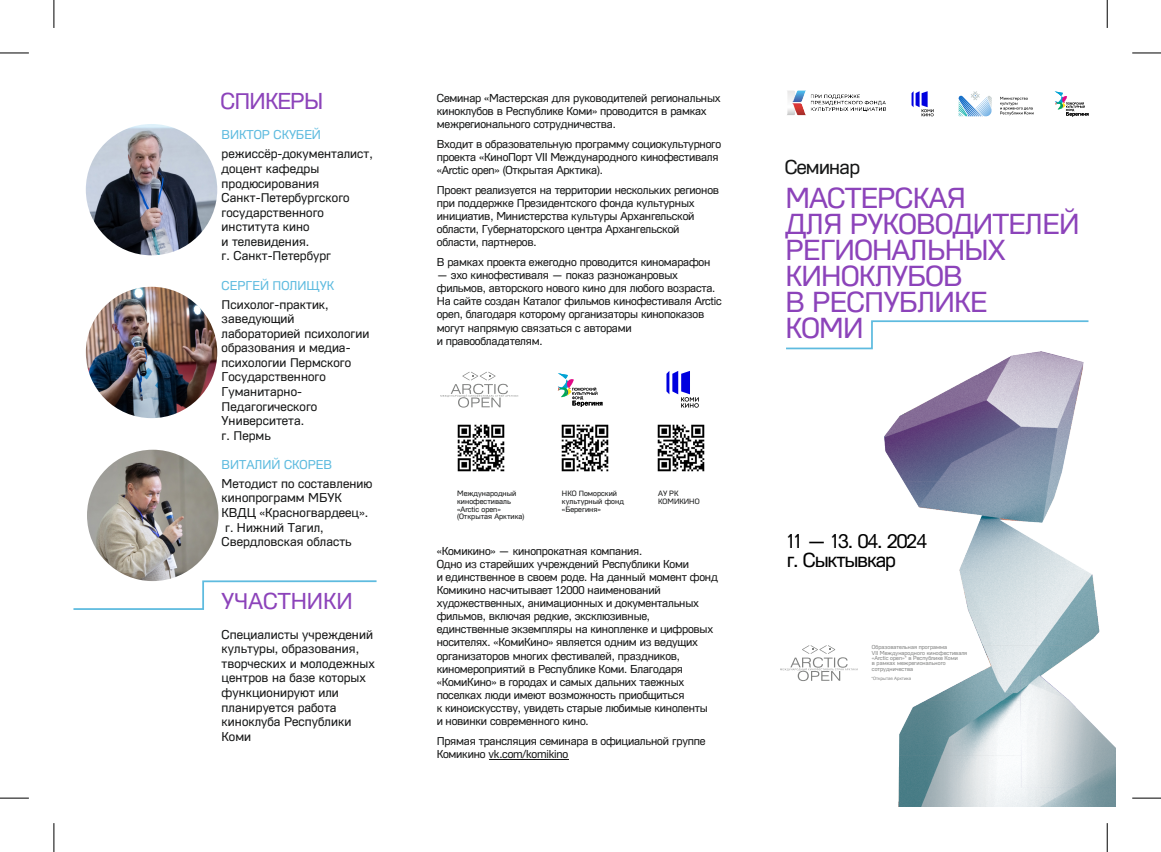
<style>
.page{position:relative;width:1161px;height:852px;background:#fff}
.page>*{position:absolute;margin:0;border:0;box-sizing:border-box;transform-origin:0 0}
.t1{font:28.25px/26px "Grammatika";letter-spacing:-.025em;color:#8c43ba}
.t2{font:22.5px "Grammatika";color:#8c43ba}
.t3{font:22.5px "Grammatika";letter-spacing:-.04em;color:#8c43ba}
.t4{font:19.75px/18.9px "Grammatika";letter-spacing:-.06em;color:#000}
.t5{font:19.62px "Grammatika";letter-spacing:-.04em;color:#151616}
.t6{font:12.5px/14.6px "Grammatika";color:#151616}
.t7{font:12.5px "Grammatika";color:#5ebbdf}
.t8{font:11.25px/13.1px "Grammatika";letter-spacing:-.02em;color:#151616}
.t9{font:7.5px/7.6px "Grammatika";color:#151616}
.t10{font:5.62px/5.4px "Grammatika";color:#818281}
.t11{font:4.5px "Grammatika";color:#818281}
</style>
<div class="page">
<img style="left:884px;top:352px;width:231px;height:455px">
<svg style="left:780px;top:645px;width:77px;height:36px"></svg>
<svg style="left:786px;top:320px;width:303px;height:30px"></svg>
<svg style="left:73px;top:579px;width:304px;height:31px"></svg>
<svg style="left:1054px;top:91px;width:34px;height:26px"></svg>
<img style="left:787px;top:90px;width:99px;height:26px">
<svg style="left:911px;top:91px;width:22px;height:25px"></svg>
<svg style="left:958px;top:91px;width:33px;height:25px"></svg>
<svg style="left:1000px;top:97px;width:33px;height:18px"></svg>
<hr style="left:488px;top:759px;width:80px;height:1px;background:#151616">
<img style="left:657px;top:424px;width:48px;height:48px">
<img style="left:561px;top:424px;width:48px;height:48px">
<img style="left:86px;top:287px;width:131px;height:131px;border-radius:50%">
<img style="left:86px;top:124px;width:131px;height:131px;border-radius:50%">
<img style="left:87px;top:450px;width:131px;height:131px;border-radius:50%">
<svg style="left:440px;top:372px;width:78px;height:36px"></svg>
<svg style="left:557px;top:373px;width:45px;height:34px"></svg>
<svg style="left:666px;top:371px;width:32px;height:37px"></svg>
<img style="left:457px;top:424px;width:48px;height:48px">
<svg style="left:0;top:798px;width:29px;height:1px"></svg>
<svg style="left:54px;top:823px;width:1px;height:29px"></svg>
<svg style="left:0;top:53px;width:29px;height:1px"></svg>
<svg style="left:54px;top:0;width:1px;height:28px"></svg>
<svg style="left:1132px;top:53px;width:28px;height:1px"></svg>
<svg style="left:1106px;top:0;width:1px;height:28px"></svg>
<svg style="left:1132px;top:798px;width:28px;height:1px"></svg>
<svg style="left:1106px;top:823px;width:1px;height:29px"></svg>
<h2 class="t3" style="left:220px;top:93px;width:104px">СПИКЕРЫ</h2>
<p class="t7" style="left:221px;top:131px;width:101px">ВИКТОР СКУБЕЙ</p>
<p class="t6" style="left:221px;top:148px;width:153px">режиссёр-документалист, доцент кафедры продюсирования<br>Санкт-Петербургского государственного института кино<br>и телевидения.<br>г. Санкт-Петербург</p>
<p class="t7" style="left:221px;top:281px;width:114px">СЕРГЕЙ ПОЛИЩУК</p>
<p class="t6" style="left:221px;top:299px;width:149px">Психолог-практик, заведующий лабораторией психологии образования и медиа&shy;психологии Пермского<br>Государственного<br>Гуманитарно-<br>Педагогического<br>Университета.<br>г. Пермь</p>
<p class="t7" style="left:221px;top:460px;width:112px">ВИТАЛИЙ СКОРЕВ</p>
<p class="t6" style="left:221px;top:478px;width:152px">Методист по составлению кинопрограмм МБУК<br>КВДЦ «Красногвардеец». г. Нижний Тагил,<br>Свердловская область</p>
<h2 class="t2" style="left:221px;top:592px;width:133px">УЧАСТНИКИ</h2>
<p class="t6" style="left:221px;top:629px;width:155px">Специалисты учреждений культуры, образования, творческих и молодежных центров на базе которых функционируют или планируется работа киноклуба Республики<br>Коми</p>
<p class="t8" style="left:437px;top:93px;width:285px">Семинар «Мастерская для руководителей региональных киноклубов в Республике Коми» проводится в рамках межрегионального сотрудничества.</p>
<p class="t8" style="left:437px;top:139px;width:286px">Входит в образовательную программу социокультурного проекта «КиноПорт VII Международного кинофестиваля «Arctic open» (Открытая Арктика).</p>
<p class="t8" style="left:436px;top:185px;width:284px">Проект реализуется на территории нескольких регионов при поддержке Президентского фонда культурных инициатив, Министерства культуры Архангельской области, Губернаторского центра Архангельской области, партнеров.</p>
<p class="t8" style="left:436px;top:257px;width:275px">В рамках проекта ежегодно проводится киномарафон</p>
<p class="t8" style="left:436px;top:270px;width:286px">— эхо кинофестиваля — показ разножанровых фильмов, авторского нового кино для любого возраста.<br>На сайте создан Каталог фильмов кинофестиваля Arctic open, благодаря которому организаторы кинопоказов могут напрямую связаться с авторами<br>и правообладателям.</p>
<p class="t9" style="left:457px;top:491px;width:69px">Международный кинофестиваль «Arctic open» (Открытая Арктика)</p>
<p class="t9" style="left:561px;top:491px;width:63px">НКО Поморский культурный фонд «Берегиня»</p>
<p class="t9" style="left:658px;top:491px;width:43px">АУ РК<br>КОМИКИНО</p>
<p class="t8" style="left:436px;top:545px;width:282px">«Комикино» — кинопрокатная компания.<br>Одно из старейших учреждений Республики Коми<br>и единственное в своем роде. На данный момент фонд Комикино насчитывает 12000 наименований художественных, анимационных и документальных фильмов, включая редкие, эксклюзивные, единственные экземпляры на кинопленке и цифровых носителях. «КомиКино» является одним из ведущих организаторов многих фестивалей, праздников, киномероприятий в Республике Коми. Благодаря «КомиКино» в городах и самых дальних таежных поселках люди имеют возможность приобщиться<br>к киноискусству, увидеть старые любимые киноленты<br>и новинки современного кино.</p>
<p class="t8" style="left:436px;top:736px;width:270px">Прямая трансляция семинара в официальной группе<br>Комикино vk.com/komikino</p>
<h3 class="t5" style="left:784px;top:160px;width:77px">Семинар</h3>
<h1 class="t1" style="left:785px;top:189px;width:295px">МАСТЕРСКАЯ<br>ДЛЯ РУКОВОДИТЕЛЕЙ<br>РЕГИОНАЛЬНЫХ<br>КИНОКЛУБОВ<br>В РЕСПУБЛИКЕ<br>КОМИ</h1>
<h3 class="t4" style="left:786px;top:534px;width:142px">11 — 13. 04. 2024 г. Сыктывкар</h3>
<p class="t10" style="left:871px;top:645px;width:97px">Образовательная программа<br>VII Международного кинофестиваля «Arctic open»* в Республике Коми<br>в рамках межрегионального сотрудничества</p>
<p class="t11" style="left:871px;top:677px;width:41px">*Открытая Арктика</p>
</div>
